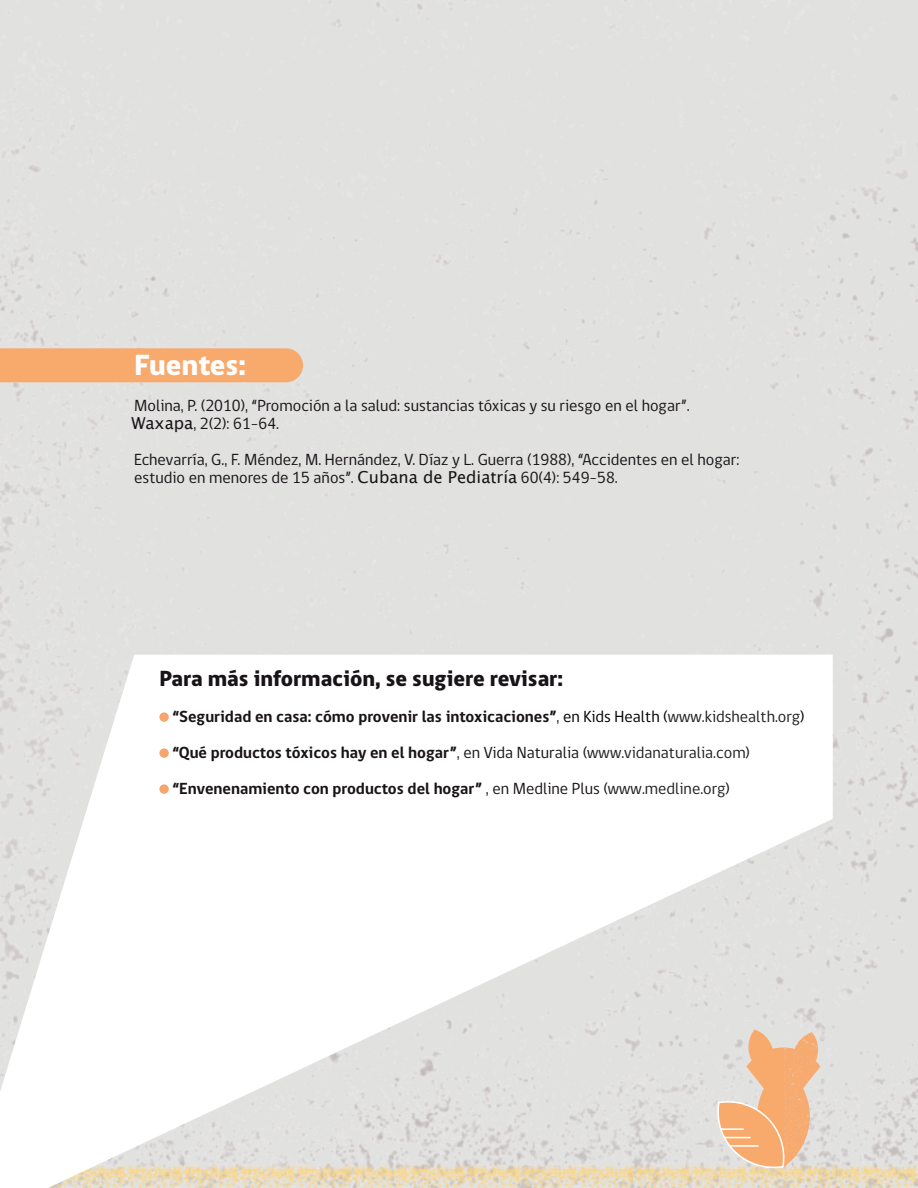
<style>
.page{position:relative;width:918px;height:1188px;background:#fff}
.page>*{position:absolute;margin:0;border:0;box-sizing:border-box;transform-origin:0 0}
.t1{font:800 30px "gob CL";color:#fff}
.t2{font:800 22.5px "gob CL";color:#181317}
.t3{font:16.5px/18px "gob CL";color:#181317}
.t4{font:700 16.5px/36px "gob CL";color:#181317}
.s1{font-family:"Lucida Grande"}
.s2{font-weight:400}
.s3{font-weight:400;color:#000001}
.s4{font-weight:400;color:#231f20}
</style>
<div class="page">
<img style="left:833px;top:1166px;width:85px;height:22px">
<div style="left:0;top:348px;width:303px;height:34px;background:#f8a96c"></div>
<svg style="left:917px;top:88px;width:1px;height:47px"></svg>
<svg style="left:0;top:655px;width:833px;height:533px"></svg>
<div style="left:159px;top:712px;width:10px;height:10px;background:#f7a46d;border-radius:50%"></div>
<div style="left:159px;top:748px;width:10px;height:10px;background:#f7a46d;border-radius:50%"></div>
<div style="left:159px;top:784px;width:10px;height:10px;background:#f7a46d;border-radius:50%"></div>
<h1 class="t1" style="left:134px;top:351px;width:113px">Fuentes:</h1>
<p class="t3" style="left:131px;top:398px;width:560px">Molina, P. (2010), “Promoción a la salud: sustancias tóxicas y su riesgo en el hogar”.<br><span class="s1">Waxapa</span>, 2(2): 61-64.</p>
<p class="t3" style="left:134px;top:452px;width:607px">Echevarría, G., F. Méndez, M. Hernández, V. Díaz y L. Guerra (1988), “Accidentes en el hogar: estudio en menores de 15 años”. <span class="s1">Cubana de Pediatría</span> 60(4): 549-58.</p>
<h2 class="t2" style="left:159px;top:668px;width:405px">Para más información, se sugiere revisar:</h2>
<p class="t4" style="left:172px;top:700px;width:634px">“Seguridad en casa: cómo provenir las intoxicaciones”<span class="s2">,</span> <span class="s3">en Kids Health (</span><span class="s4">www.kidshealth.org</span><span class="s3">) </span>“Qué productos tóxicos hay en el hogar”<span class="s2">, en Vida Naturalia (</span><span class="s4">www.vidanaturalia.com</span><span class="s2">) </span>“Envenenamiento con productos del hogar” <span class="s2">, en Medline Plus (</span><span class="s4">www.medline.org</span><span class="s2">)</span></p>
</div>
